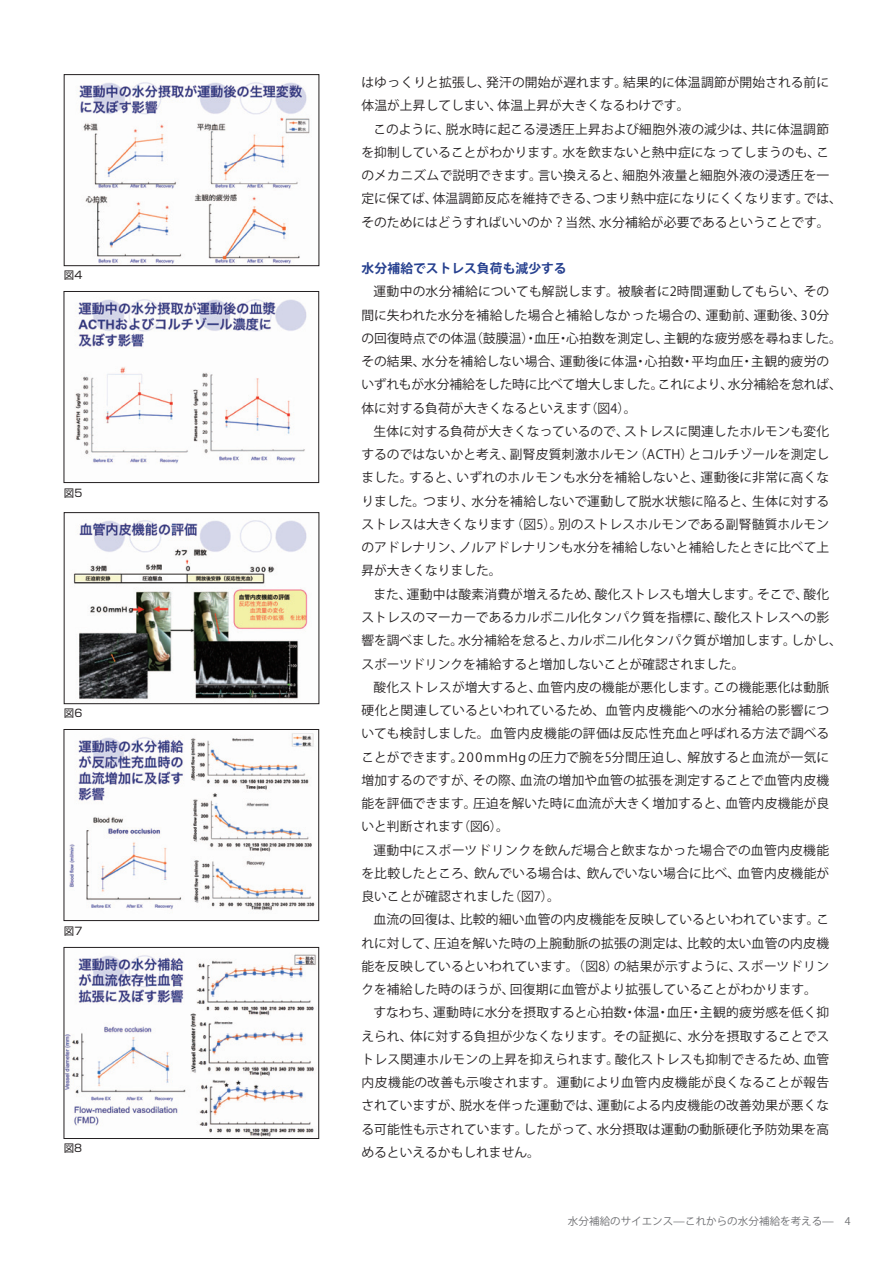
<style>
.page{position:relative;width:893px;height:1263px;background:#fff}
.page>*{position:absolute;margin:0;border:0;box-sizing:border-box;transform-origin:0 0}
.t1{font:12.75px/23.2px "Koz Go Pr 6 N";color:#231f20}
.t2{font:700 12.75px "Koz Go Pr 6 N";color:#253f8e}
.t3{font:10.5px "Koz Go Pr 6 N";color:#6c6d70}
.t4{font:10.5px "Shin Go Pr 6 N";color:#231f20}
</style>
<div class="page">
<img style="left:75px;top:299px;width:232px;height:165px">
<div style="left:64px;top:291px;width:255px;height:192px;border:1px solid #231f20"></div>
<img style="left:69px;top:733px;width:246px;height:178px">
<div style="left:64px;top:729px;width:255px;height:192px;border:1px solid #231f20"></div>
<img style="left:79px;top:82px;width:231px;height:182px">
<div style="left:64px;top:74px;width:255px;height:192px;border:1px solid #231f20"></div>
<img style="left:73px;top:520px;width:235px;height:180px">
<div style="left:64px;top:512px;width:255px;height:192px;border:1px solid #231f20"></div>
<img style="left:66px;top:954px;width:251px;height:183px">
<div style="left:64px;top:947px;width:255px;height:192px;border:1px solid #231f20"></div>
<p class="t4" style="left:64px;top:266px;width:20px">図4</p>
<p class="t4" style="left:64px;top:485px;width:20px">図5</p>
<p class="t4" style="left:64px;top:704px;width:20px">図6</p>
<p class="t4" style="left:64px;top:923px;width:20px">図7</p>
<p class="t4" style="left:64px;top:1139px;width:20px">図8</p>
<p class="t1" style="left:361px;top:71px;width:469px">はゆっくりと拡張し、発汗の開始が遅れます。結果的に体温調節が開始される前に体温が上昇してしまい、体温上昇が大きくなるわけです。</p>
<p class="t1" style="left:361px;top:118px;width:482px;text-indent:12px">このように、脱水時に起こる浸透圧上昇および細胞外液の減少は、共に体温調節を抑制していることがわかります。水を飲まないと熱中症になってしまうのも、このメカニズムで説明できます。言い換えると、細胞外液量と細胞外液の浸透圧を一定に保てば、体温調節反応を維持できる、つまり熱中症になりにくくなります。では、そのためにはどうすればいいのか？当然、水分補給が必要であるということです。</p>
<p class="t2" style="left:361px;top:261px;width:207px">水分補給でストレス負荷も減少する</p>
<p class="t1" style="left:361px;top:280px;width:482px;text-indent:12px">運動中の水分補給についても解説します。被験者に2時間運動してもらい、その間に失われた水分を補給した場合と補給しなかった場合の、運動前、運動後、3 0分の回復時点での体温（鼓膜温）・血圧・心拍数を測定し、主観的な疲労感を尋ねました。その結果、水分を補給しない場合、運動後に体温・心拍数・平均血圧・主観的疲労のいずれもが水分補給をした時に比べて増大しました。これにより、水分補給を怠れば、体に対する負荷が大きくなるといえます（図4）。</p>
<p class="t1" style="left:361px;top:420px;width:469px;text-align:justify;text-indent:12px">生体に対する負荷が大きくなっているので、ストレスに関連したホルモンも変化するのではないかと考え、副腎皮質刺激ホルモン（ACTH）とコルチゾールを測定しました。すると、いずれのホルモンも水分を補給しないと、運動後に非常に高くなりました。つまり、水分を補給しないで運動して脱水状態に陥ると、生体に対するストレスは大きくなります（図5）。別のストレスホルモンである副腎髄質ホルモンのアドレナリン、ノルアドレナリンも水分を補給しないと補給したときに比べて上昇が大きくなりました。</p>
<p class="t1" style="left:361px;top:583px;width:482px;text-indent:12px">また、運動中は酸素消費が増えるため、酸化ストレスも増大します。そこで、酸化ストレスのマーカーであるカルボニル化タンパク質を指標に、酸化ストレスへの影響を調べました。水分補給を怠ると、カルボニル化タンパク質が増加します。しかし、スポーツドリンクを補給すると増加しないことが確認されました。</p>
<p class="t1" style="left:361px;top:676px;width:469px;text-align:justify;text-indent:12px">酸化ストレスが増大すると、血管内皮の機能が悪化します。この機能悪化は動脈硬化と関連しているといわれているため、血管内皮機能への水分補給の影響についても検討しました。血管内皮機能の評価は反応性充血と呼ばれる方法で調べることができます。2 0 0 mmHg の圧力で腕を5分間圧迫し、解放すると血流が一気に増加するのですが、その際、血流の増加や血管の拡張を測定することで血管内皮機能を評価できます。圧迫を解いた時に血流が大きく増加すると、血管内皮機能が良いと判断されます（図6）。</p>
<p class="t1" style="left:361px;top:838px;width:469px;text-align:justify;text-indent:12px">運動中にスポーツドリンクを飲んだ場合と飲まなかった場合での血管内皮機能を比較したところ、飲んでいる場合は、飲んでいない場合に比べ、血管内皮機能が良いことが確認されました（図7）。</p>
<p class="t1" style="left:373px;top:908px;width:457px">血流の回復は、比較的細い血管の内皮機能を反映しているといわれています。こ</p>
<p class="t1" style="left:361px;top:931px;width:469px">れに対して、圧迫を解いた時の上腕動脈の拡張の測定は、比較的太い血管の内皮機</p>
<p class="t1" style="left:361px;top:955px;width:469px">能を反映しているといわれています。（図8）の結果が示すように、スポーツドリン</p>
<p class="t1" style="left:361px;top:978px;width:457px">クを補給した時のほうが、回復期に血管がより拡張していることがわかります。</p>
<p class="t1" style="left:373px;top:1001px;width:457px">すなわち、運動時に水分を摂取すると心拍数・体温・血圧・主観的疲労感を低く抑</p>
<p class="t1" style="left:361px;top:1024px;width:469px">えられ、体に対する負担が少なくなります。その証拠に、水分を摂取することでス</p>
<p class="t1" style="left:361px;top:1048px;width:469px">トレス関連ホルモンの上昇を抑えられます。酸化ストレスも抑制できるため、血管</p>
<p class="t1" style="left:361px;top:1071px;width:469px">内皮機能の改善も示唆されます。運動により血管内皮機能が良くなることが報告</p>
<p class="t1" style="left:361px;top:1094px;width:469px">されていますが、脱水を伴った運動では、運動による内皮機能の改善効果が悪くな</p>
<p class="t1" style="left:361px;top:1118px;width:469px">る可能性も示されています。したがって、水分摂取は運動の動脈硬化予防効果を高</p>
<p class="t1" style="left:361px;top:1141px;width:180px">めるといえるかもしれません。</p>
<p class="t3" style="left:568px;top:1215px;width:284px">水分補給のサイエンス—これからの水分補給を考える—　4</p>
</div>
